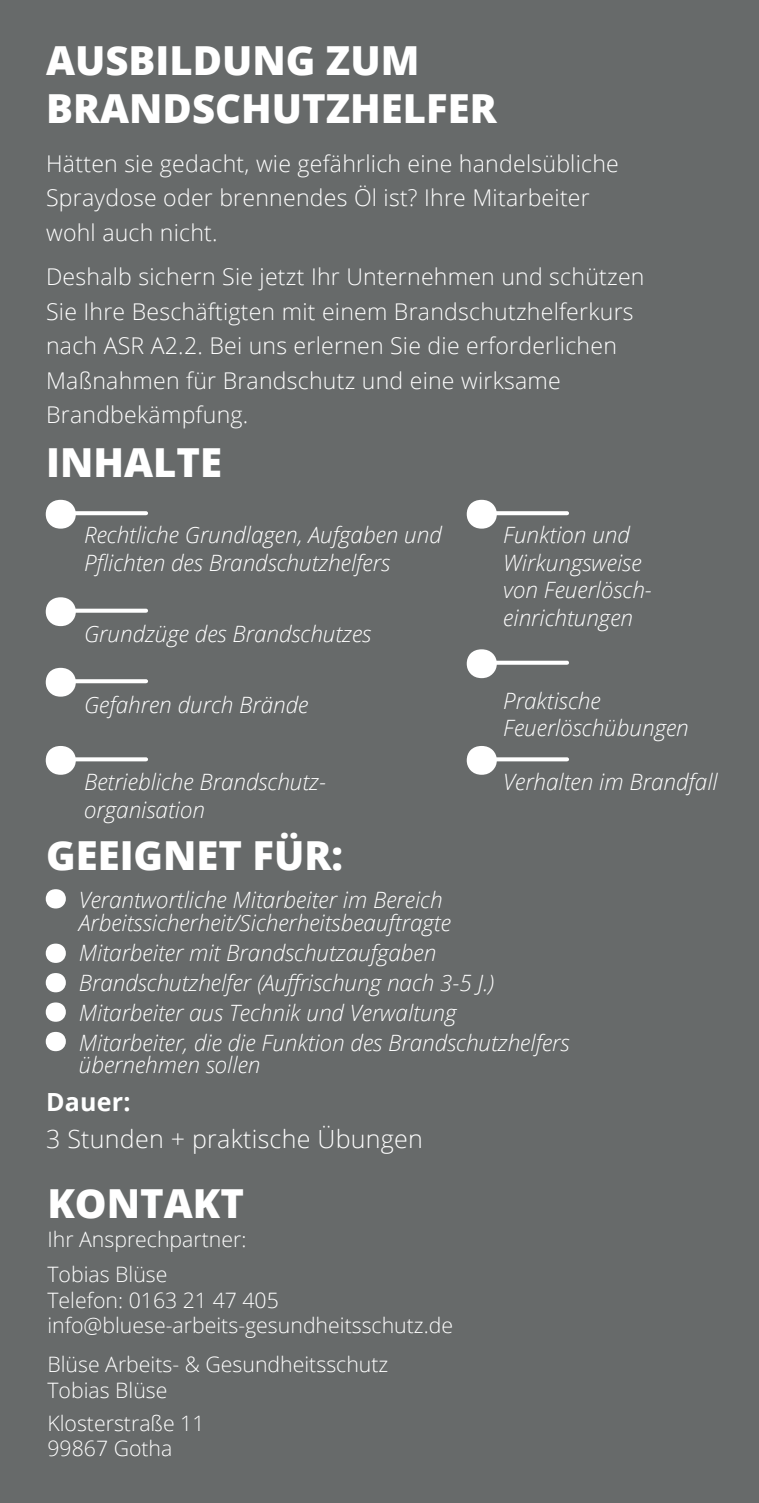
<style>
.page{position:relative;width:759px;height:1503px;background:#fff}
.page>*{position:absolute;margin:0;border:0;box-sizing:border-box;transform-origin:0 0}
.t1{font:800 40px/48px "Open Sans";color:#fff}
.t2{font:300 25px "Open Sans";letter-spacing:.01em;color:#fff}
.t3{font:700 25px "Open Sans";letter-spacing:.01em;color:#fff}
.t4{font:300 23px/34.5px "Open Sans";letter-spacing:.01em;color:#fff}
.t5{font:italic 300 22.5px/27.5px "Open Sans";color:#fff}
.t6{font:300 21.25px/25.5px "Open Sans";color:#fff}
</style>
<div class="page">
<div style="left:0;top:0;width:758px;height:1502px;background:#676a6a"></div>
<svg style="left:46px;top:500px;width:30px;height:28px"></svg>
<svg style="left:71px;top:511px;width:75px;height:4px"></svg>
<svg style="left:466px;top:500px;width:30px;height:28px"></svg>
<svg style="left:492px;top:511px;width:75px;height:4px"></svg>
<svg style="left:466px;top:649px;width:30px;height:29px"></svg>
<svg style="left:492px;top:660px;width:75px;height:4px"></svg>
<svg style="left:466px;top:746px;width:30px;height:28px"></svg>
<svg style="left:492px;top:757px;width:75px;height:4px"></svg>
<svg style="left:46px;top:597px;width:30px;height:29px"></svg>
<svg style="left:71px;top:608px;width:75px;height:4px"></svg>
<svg style="left:46px;top:668px;width:30px;height:28px"></svg>
<svg style="left:71px;top:679px;width:75px;height:4px"></svg>
<svg style="left:46px;top:746px;width:30px;height:28px"></svg>
<svg style="left:71px;top:757px;width:75px;height:4px"></svg>
<svg style="left:46px;top:889px;width:20px;height:19px"></svg>
<svg style="left:46px;top:943px;width:20px;height:20px"></svg>
<svg style="left:46px;top:973px;width:20px;height:19px"></svg>
<svg style="left:46px;top:1002px;width:20px;height:19px"></svg>
<svg style="left:46px;top:1031px;width:20px;height:20px"></svg>
<h1 class="t1" style="left:46px;top:34px;width:452px">AUSBILDUNG ZUM<br>BRANDSCHUTZHELFER</h1>
<p class="t4" style="left:46px;top:146px;width:574px">Hätten sie gedacht, wie gefährlich eine handelsübliche<br>Spraydose oder brennendes Öl ist? Ihre Mitarbeiter wohl auch nicht.</p>
<p class="t4" style="left:46px;top:259px;width:599px">Deshalb sichern Sie jetzt Ihr Unternehmen und schützen Sie Ihre Beschäftigten mit einem Brandschutzhelferkurs nach ASR A2.2. Bei uns erlernen Sie die erforderlichen Maßnahmen für Brandschutz und eine wirksame Brandbekämpfung.</p>
<h1 class="t1" style="left:46px;top:436px;width:177px">INHALTE</h1>
<p class="t5" style="left:84px;top:520px;width:359px">Rechtliche Grundlagen, Aufgaben und<br>Pflichten des Brandschutzhelfers</p>
<p class="t5" style="left:84px;top:619px;width:288px">Grundzüge des Brandschutzes</p>
<p class="t5" style="left:84px;top:690px;width:225px">Gefahren durch Brände</p>
<p class="t5" style="left:84px;top:767px;width:243px">Betriebliche Brandschutz&shy;organisation</p>
<h1 class="t1" style="left:46px;top:829px;width:298px">GEEIGNET FÜR:</h1>
<p class="t5" style="left:503px;top:520px;width:150px">Funktion und<br>Wirkungsweise von Feuerlösch&shy;einrichtungen</p>
<p class="t5" style="left:503px;top:686px;width:187px">Praktische<br>Feuerlöschübungen</p>
<p class="t5" style="left:503px;top:767px;width:216px">Verhalten im Brandfall</p>
<p class="t5" style="left:79px;top:888px;width:373px;line-height:22.5px">Verantwortliche Mitarbeiter im Bereich<br>Arbeitssicherheit/Sicherheitsbeauftragte</p>
<p class="t5" style="left:79px;top:936px;width:492px;line-height:30px">Mitarbeiter mit Brandschutzaufgaben Brandschutzhelfer (Auffrischung nach 3-5 J.)<br>Mitarbeiter aus Technik und Verwaltung Mitarbeiter, die die Funktion des Brandschutzhelfers</p>
<p class="t5" style="left:79px;top:1050px;width:183px">übernehmen sollen</p>
<p class="t3" style="left:46px;top:1084px;width:86px">Dauer:</p>
<p class="t2" style="left:46px;top:1122px;width:378px">3 Stunden + praktische Übungen</p>
<h1 class="t1" style="left:47px;top:1177px;width:198px">KONTAKT</h1>
<p class="t6" style="left:47px;top:1220px;width:200px;line-height:35.5px">Ihr Ansprechpartner:<br>Tobias Blüse</p>
<p class="t6" style="left:47px;top:1286px;width:407px">Telefon: 0163 21 47 405 info@bluese-arbeits-gesundheitsschutz.de</p>
<p class="t6" style="left:47px;top:1350px;width:342px">Blüse Arbeits- &amp; Gesundheitsschutz<br>Tobias Blüse</p>
<p class="t6" style="left:47px;top:1409px;width:158px">Klosterstraße 11<br>99867 Gotha</p>
</div>
